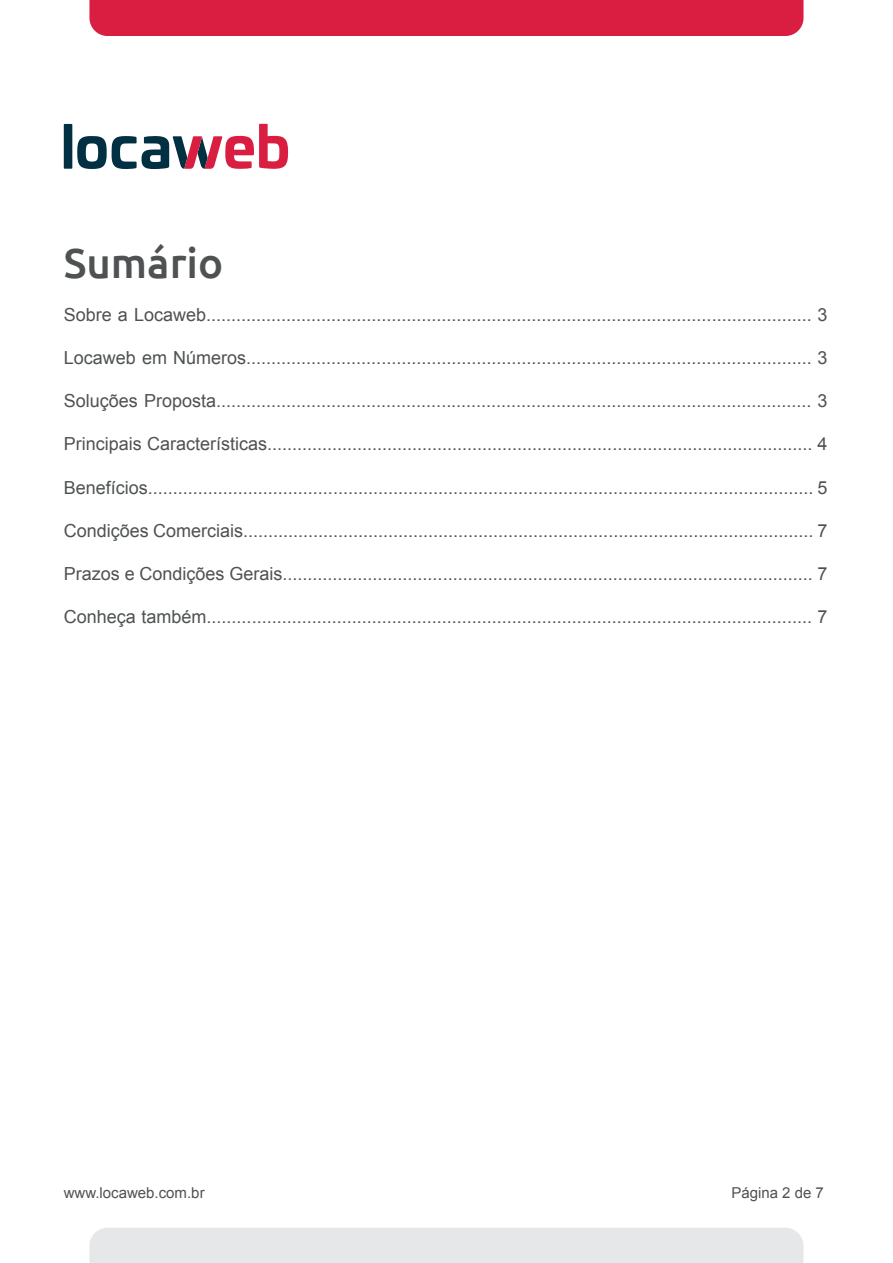
<style>
.page{position:relative;width:893px;height:1263px;background:#fff}
.page>*{position:absolute;margin:0;border:0;box-sizing:border-box;transform-origin:0 0}
.t1{font:500 42px "Ubuntu";color:#4f5252}
.t2{font:18px "Arial";color:#4f5252}
.t3{font:15px "Arial";color:#4f5252}
</style>
<div class="page">
<div style="left:64px;top:124px;width:8px;height:45px;background:#003042"></div>
<svg style="left:77px;top:124px;width:211px;height:45px"></svg>
<div style="left:89px;top:0;width:714px;height:36px;background:#da1e42"></div>
<div style="left:89px;top:1228px;width:714px;height:35px;background:#e6e7e9"></div>
<h1 class="t1" style="left:64px;top:236px;width:161px">Sumário</h1>
<p class="t2" style="left:64px;top:303px;width:765px">Sobre a Locaweb......................................................................................................................... 3</p>
<p class="t2" style="left:64px;top:346px;width:765px">Locaweb em Números................................................................................................................. 3</p>
<p class="t2" style="left:64px;top:389px;width:765px">Soluções Proposta....................................................................................................................... 3</p>
<p class="t2" style="left:64px;top:432px;width:765px">Principais Características............................................................................................................. 4</p>
<p class="t2" style="left:64px;top:475px;width:765px">Benefícios..................................................................................................................................... 5</p>
<p class="t2" style="left:64px;top:519px;width:765px">Condições Comerciais.................................................................................................................. 7</p>
<p class="t2" style="left:64px;top:562px;width:765px">Prazos e Condições Gerais.......................................................................................................... 7</p>
<p class="t2" style="left:64px;top:605px;width:765px">Conheça também......................................................................................................................... 7</p>
<p class="t3" style="left:64px;top:1183px;width:142px">www.locaweb.com.br</p>
<p class="t3" style="left:731px;top:1183px;width:94px">Página 2 de 7</p>
</div>
